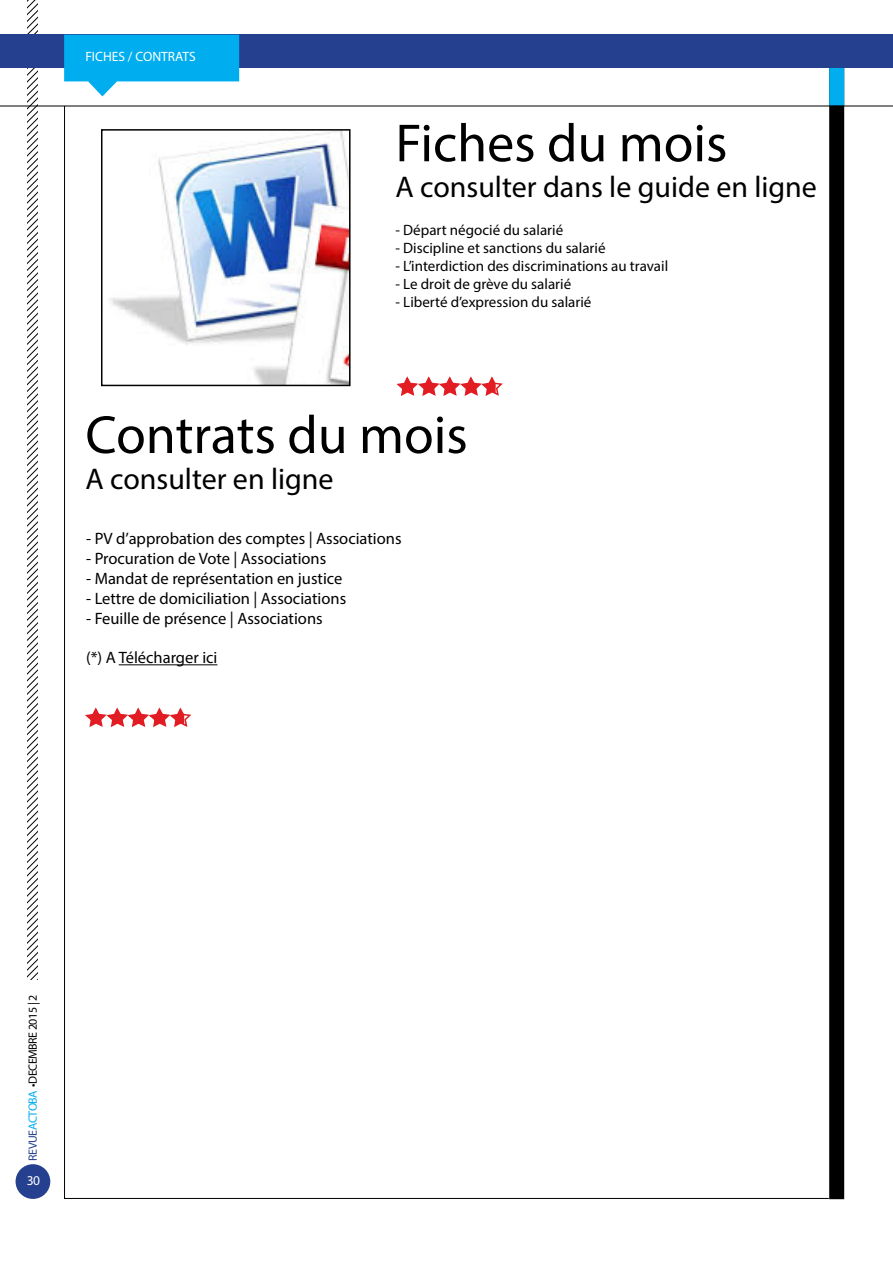
<style>
.page{position:relative;width:893px;height:1263px;background:#fff}
.page>*{position:absolute;margin:0;border:0;box-sizing:border-box;transform-origin:0 0}
.t1{font:54px "Myriad Pro";color:#000}
.t2{font:30px "Myriad Pro";color:#000}
.t3{font:16.5px "Myriad Pro";color:#000}
.t4{font:15px "Myriad Pro";color:#000}
.t5{font:13.5px "Myriad Pro";color:#fff}
.t6{font:12px "Myriad Pro";letter-spacing:-.04em;color:#000}
.s1{color:#25408f}
.s2{color:#00aeef}
</style>
<div class="page">
<svg style="left:28px;top:0;width:9px;height:979px"></svg>
<div style="left:16px;top:1164px;width:34px;height:35px;background:#25408f;border-radius:50%"></div>
<div style="left:829px;top:40px;width:15px;height:1159px;background:#000"></div>
<div style="left:829px;top:65px;width:15px;height:41px;background:#00aeef"></div>
<div style="left:0;top:35px;width:893px;height:33px;background:#25408f"></div>
<hr style="left:0;top:106px;width:893px;height:1px;background:#000">
<svg style="left:396px;top:376px;width:107px;height:20px"></svg>
<hr style="left:119px;top:664px;width:98px;height:1px;background:#000">
<svg style="left:85px;top:707px;width:107px;height:20px"></svg>
<svg style="left:64px;top:35px;width:175px;height:61px"></svg>
<img style="left:110px;top:132px;width:238px;height:251px">
<div style="left:101px;top:129px;width:250px;height:257px;border:2px solid #000"></div>
<p class="t5" style="left:85px;top:48px;width:112px">FICHES / CONTRATS</p>
<h1 class="t1" style="left:395px;top:110px;width:333px">Fiches du mois</h1>
<h2 class="t2" style="left:395px;top:169px;width:423px">A consulter dans le guide en ligne</h2>
<p class="t4" style="left:395px;top:220px;width:169px">- Départ négocié du salarié</p>
<p class="t4" style="left:395px;top:238px;width:212px">- Discipline et sanctions du salarié</p>
<p class="t4" style="left:395px;top:256px;width:274px">- L’interdiction des discriminations au travail</p>
<p class="t4" style="left:395px;top:274px;width:177px">- Le droit de grève du salarié</p>
<p class="t4" style="left:395px;top:292px;width:197px">- Liberté d’expression du salarié</p>
<h1 class="t1" style="left:85px;top:402px;width:384px">Contrats du mois</h1>
<h2 class="t2" style="left:85px;top:460px;width:249px">A consulter en ligne</h2>
<p class="t3" style="left:86px;top:529px;width:317px">- PV d’approbation des comptes | Associations</p>
<p class="t3" style="left:86px;top:548px;width:242px">- Procuration de Vote | Associations</p>
<p class="t3" style="left:86px;top:568px;width:258px">- Mandat de représentation en justice</p>
<p class="t3" style="left:86px;top:588px;width:262px">- Lettre de domiciliation | Associations</p>
<p class="t3" style="left:86px;top:608px;width:238px">- Feuille de présence | Associations</p>
<p class="t3" style="left:86px;top:647px;width:133px">(*) A Télécharger ici</p>
<p class="t6" style="left:25px;top:1160px;width:167px;rotate:-90deg"><span class="s1">REVUE</span><span class="s2">ACTOBA</span> •DECEMBRE 2015 | 2</p>
<p class="t5" style="left:27px;top:1172px;width:15px">30</p>
</div>
